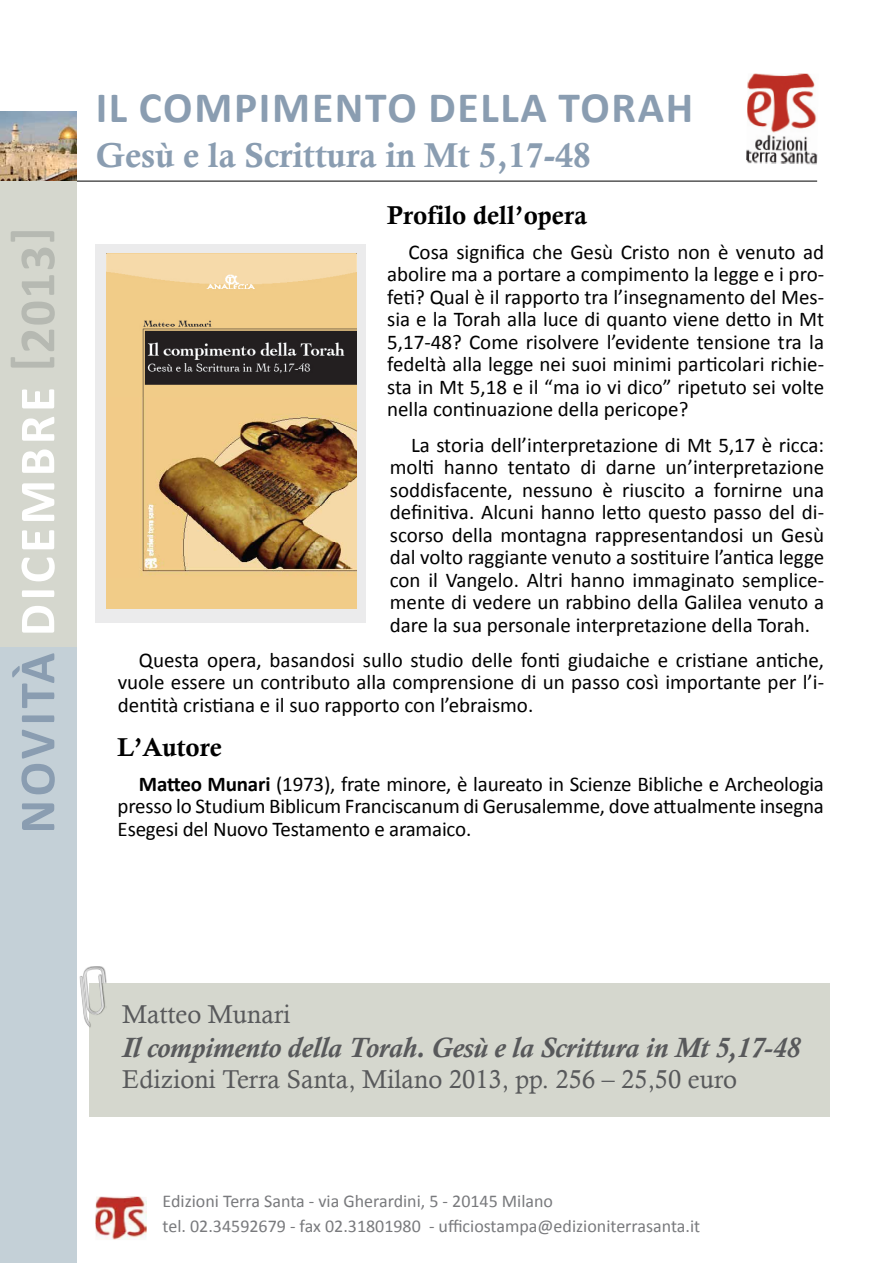
<style>
.page{position:relative;width:893px;height:1263px;background:#fff}
.page>*{position:absolute;margin:0;border:0;box-sizing:border-box;transform-origin:0 0}
.t1{font:700 51px "Calibri";letter-spacing:.07em;color:#fff}
.t2{font:700 51px "Calibri";color:#b6b9b2}
.t3{font:700 43.5px "Calibri";letter-spacing:.04em;color:#8a9db1}
.t4{font:34.5px "Calis MT Bol";color:#8a9db1}
.t5{font:italic 700 28.5px "Calisto";letter-spacing:-.01em;color:#58595b}
.t6{font:25.8px "Calisto";color:#58595b}
.t7{font:25.8px "Calis MT Bol";color:#000}
.t8{font:21px/45px "Calibri";color:#000}
.t9{font:18px "Calibri";color:#797a7d}
.s1{color:#8a9db1}
.s2{color:#b6b9b2}
.s3{font-weight:700}
</style>
<div class="page">
<img style="left:95px;top:1196px;width:52px;height:44px">
<img style="left:746px;top:73px;width:72px;height:91px">
<img style="left:0;top:111px;width:77px;height:52px">
<div style="left:95px;top:244px;width:271px;height:379px;background:#ebebec"></div>
<div style="left:0;top:643px;width:77px;height:620px;background:#c4d0d7"></div>
<hr style="left:77px;top:181px;width:740px;height:1px;background:#000">
<div style="left:0;top:163px;width:77px;height:483px;background:#d5d7ce"></div>
<img style="left:106px;top:253px;width:251px;height:355px">
<div style="left:89px;top:983px;width:740px;height:133px;background:#d5d7ce"></div>
<div style="left:80px;top:966px;width:27px;height:62px;background:#000;opacity:.43"></div>
<img style="left:80px;top:967px;width:25px;height:60px">
<h1 class="t2" style="left:0;top:244px;width:18px;rotate:-90deg">[</h1>
<h1 class="t1" style="left:6px;top:833px;width:590px;rotate:-90deg"><span class="s1">NOVITÀ</span> DICEMBRE <span class="s2">2013</span></h1>
<h1 class="t2" style="left:0;top:371px;width:18px;rotate:-90deg">]</h1>
<h2 class="t3" style="left:96px;top:81px;width:599px">IL COMPIMENTO DELLA TORAH</h2>
<h3 class="t4" style="left:96px;top:135px;width:497px">Gesù lae Scrittura in Mt 5,17-48</h3>
<p class="t7" style="left:387px;top:200px;width:201px">Profilo dell’opera</p>
<p class="t8" style="left:408px;top:228px;width:417px">Cosa significa che Gesù Cristo non è venuto ad</p>
<p class="t8" style="left:387px;top:251px;width:438px">abolire ma a portare a compimento la legge ie pro-</p>
<p class="t8" style="left:387px;top:273px;width:438px">feti? Qual ilè rapporto tra ’l insegnamento del Mes-</p>
<p class="t8" style="left:387px;top:296px;width:438px">sia lae Torah alla luce di quanto viene detto in Mt</p>
<p class="t8" style="left:387px;top:318px;width:438px">5,17-48? Come risolvere ’l evidente tensione tra la sta in Mt 5,18 ile “ma io vi dico” ripetuto sei volte</p>
<p class="t8" style="left:387px;top:341px;width:438px">fedeltà alla legge nei suoi minimi particolari richie&shy;nella continuazione della pericope?</p>
<p class="t8" style="left:411px;top:432px;width:415px;line-height:22.5px;text-align:right">La storia dell’interpretazione di Mt 5,17 è ricca: un’interpretazione</p>
<p class="t8" style="left:390px;top:455px;width:436px;line-height:22.5px">molti<br>soddisfacente, nessuno è riuscito a fornirne una</p>
<p class="t8" style="left:390px;top:511px;width:436px">scorso della montagna rappresentandosi un Gesù</p>
<p class="t8" style="left:444px;top:444px;width:56px">hanno</p>
<p class="t8" style="left:580px;top:444px;width:17px">di</p>
<p class="t8" style="left:606px;top:444px;width:51px">darne</p>
<p class="t8" style="left:508px;top:444px;width:64px">tentato</p>
<p class="t8" style="left:390px;top:489px;width:436px;text-align:justify">definitiva. Alcuni hanno letto questo passo del di&shy;dal volto raggiante venuto a sostituire ’l antica legge mente di vedere un rabbino della Galilea venuto a</p>
<p class="t8" style="left:390px;top:556px;width:436px">con il Vangelo. Altri hanno immaginato semplice&shy;dare la sua personale interpretazione della Torah.</p>
<p class="t8" style="left:118px;top:636px;width:708px;text-indent:21px">Questa opera, basandosi sullo studio delle fonti giudaiche e cristiane antiche, dentità cristiana ile suo rapporto con ’l ebraismo.</p>
<p class="t8" style="left:118px;top:659px;width:708px">vuole essere un contributo alla comprensione di un passo così importante p e r -i’l</p>
<p class="t7" style="left:118px;top:732px;width:106px">L’Autore</p>
<p class="t8" style="left:118px;top:772px;width:708px;line-height:22.5px;text-align:right"><span class="s3">MATTEO MUNARI</span> (1973 ,) frate minore è, laureato in Scienze Bibliche e Archeologia presso lo Studium Biblicum Franciscanum di Gerusalemme, dove attualmente insegna</p>
<p class="t8" style="left:118px;top:805px;width:355px">Esegesi del Nuovo Testamento e aramaico.</p>
<p class="t6" style="left:122px;top:999px;width:170px">Matteo Munari</p>
<h3 class="t5" style="left:122px;top:1031px;width:679px">Il compimento della Torah. Gesù lae Scrittura in Mt 5,17-48</h3>
<p class="t6" style="left:122px;top:1064px;width:616px">Edizioni Terra Santa, Milano 2013, pp. 256 – 25,50 euro</p>
<p class="t9" style="left:163px;top:1189px;width:392px">Edizioni Terra Santa - via Gherardini -5, 20145 Milano</p>
<p class="t9" style="left:429px;top:1215px;width:273px">- ufficiostampa@edizioniterrasanta i t.</p>
<p class="t9" style="left:163px;top:1215px;width:260px">tel. 02.34592679 - fax 02.31801980</p>
</div>
